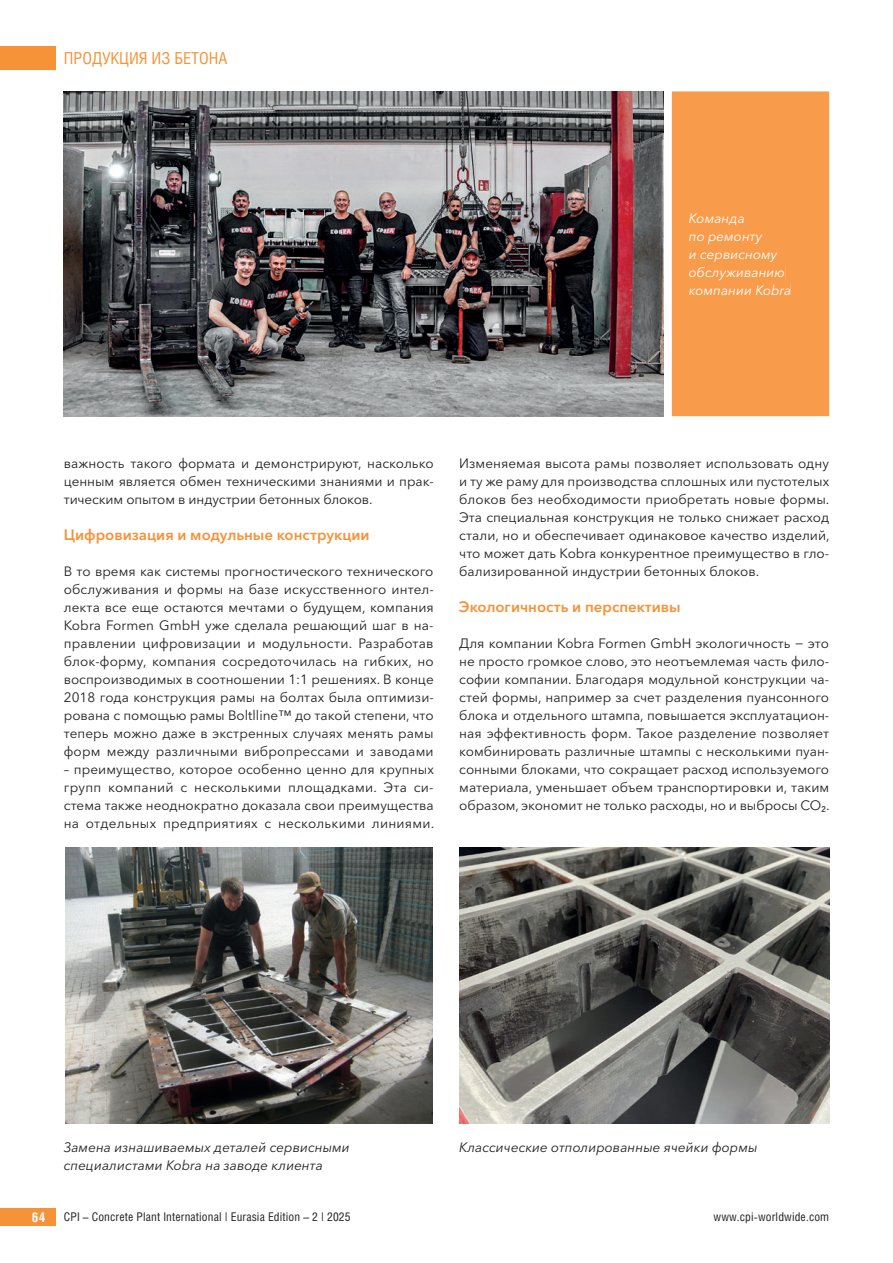
<style>
.page{position:relative;width:893px;height:1263px;background:#fff}
.page>*{position:absolute;margin:0;border:0;box-sizing:border-box;transform-origin:0 0}
.t1{font:16.5px "Helios Cond";color:#f69238}
.t2{font:600 15px "Avenir Next Cyr";color:#f69238}
.t3{font:13.5px/18px "Avenir Next Cyr";color:#231f20;text-align:justify}
.t4{font:italic 13.5px/18px "Avenir Next Cyr";color:#231f20}
.t5{font:italic 13.5px/18px "Avenir Next Cyr";color:#fff}
.t6{font:700 13.5px "Helios Cond";color:#fff}
.t7{font:12px "Helios Cond";letter-spacing:.01em;color:#231f20}
</style>
<div class="page">
<div style="left:0;top:47px;width:55px;height:23px;background:#f69238"></div>
<div style="left:0;top:1208px;width:55px;height:18px;background:#f69238"></div>
<img style="left:64px;top:91px;width:599px;height:325px">
<div style="left:672px;top:91px;width:157px;height:325px;background:#f89c4c"></div>
<div style="left:689px;top:213px;width:55px;height:12px;background:#f89c4c"></div>
<div style="left:689px;top:234px;width:73px;height:10px;background:#f89c4c"></div>
<div style="left:689px;top:252px;width:89px;height:10px;background:#f89c4c"></div>
<div style="left:689px;top:266px;width:96px;height:14px;background:#f89c4c"></div>
<div style="left:689px;top:284px;width:101px;height:11px;background:#f89c4c"></div>
<img style="left:65px;top:848px;width:367px;height:275px">
<img style="left:459px;top:848px;width:370px;height:275px">
<p class="t1" style="left:64px;top:49px;width:165px">ПРОДУКЦИЯ ИЗ БЕТОНА</p>
<p class="t5" style="left:689px;top:210px;width:104px">Команда<br>по ремонту<br>и сервисному обслуживанию компании Kobra</p>
<p class="t3" style="left:64px;top:456px;width:371px">важность такого формата и демонстрируют, насколько ценным является обмен техническими знаниями и прак&shy;тическим опытом в индустрии бетонных блоков.</p>
<p class="t2" style="left:64px;top:529px;width:307px">Цифровизация и модульные конструкции</p>
<p class="t3" style="left:64px;top:564px;width:372px">В то время как системы прогностического технического обслуживания и формы на базе искусственного интел&shy;лекта все еще остаются мечтами о будущем, компания Kobra Formen GmbH уже сделала решающий шаг в на&shy;правлении цифровизации и модульности. Разработав блок-форму, компания сосредоточилась на гибких, но воспроизводимых в соотношении 1:1 решениях. В конце 2018 года конструкция рамы на болтах была оптимизи&shy;рована с помощью рамы Boltlline™ до такой степени, что теперь можно даже в экстренных случаях менять рамы форм между различными вибропрессами и заводами</p>
<p class="t3" style="left:64px;top:761px;width:372px">– преимущество, которое особенно ценно для крупных групп компаний с несколькими площадками. Эта си&shy;стема также неоднократно доказала свои преимущества на отдельных предприятиях с несколькими линиями.</p>
<p class="t3" style="left:459px;top:455px;width:372px">Изменяемая высота рамы позволяет использовать одну и ту же раму для производства сплошных или пустотелых блоков без необходимости приобретать новые формы.<br>Эта специальная конструкция не только снижает расход стали, но и обеспечивает одинаковое качество изделий, что может дать Kobra конкурентное преимущество в гло&shy;бализированной индустрии бетонных блоков.</p>
<p class="t2" style="left:459px;top:601px;width:223px">Экологичность и перспективы</p>
<p class="t3" style="left:459px;top:636px;width:372px">Для компании Kobra Formen GmbH экологичность − это не просто громкое слово, это неотъемлемая часть фило&shy;софии компании. Благодаря модульной конструкции ча&shy;стей формы, например за счет разделения пуансонного блока и отдельного штампа, повышается эксплуатацион&shy;ная эффективность форм. Такое разделение позволяет комбинировать различные штампы с несколькими пуан&shy;сонными блоками, что сокращает расход используемого материала, уменьшает объем транспортировки и, таким образом, экономит не только расходы, но и выбросы CO2.</p>
<p class="t4" style="left:64px;top:1140px;width:288px">Замена изнашиваемых деталей сервисными специалистами Kobra на заводе клиента</p>
<p class="t4" style="left:459px;top:1140px;width:300px">Классические отполированные ячейки формы</p>
<p class="t6" style="left:32px;top:1209px;width:15px">64</p>
<p class="t7" style="left:64px;top:1210px;width:288px">CPI – Concrete Plant International | Eurasia Edition – 2 | 2025</p>
<p class="t7" style="left:713px;top:1210px;width:117px">www.cpi-worldwide.com</p>
</div>
